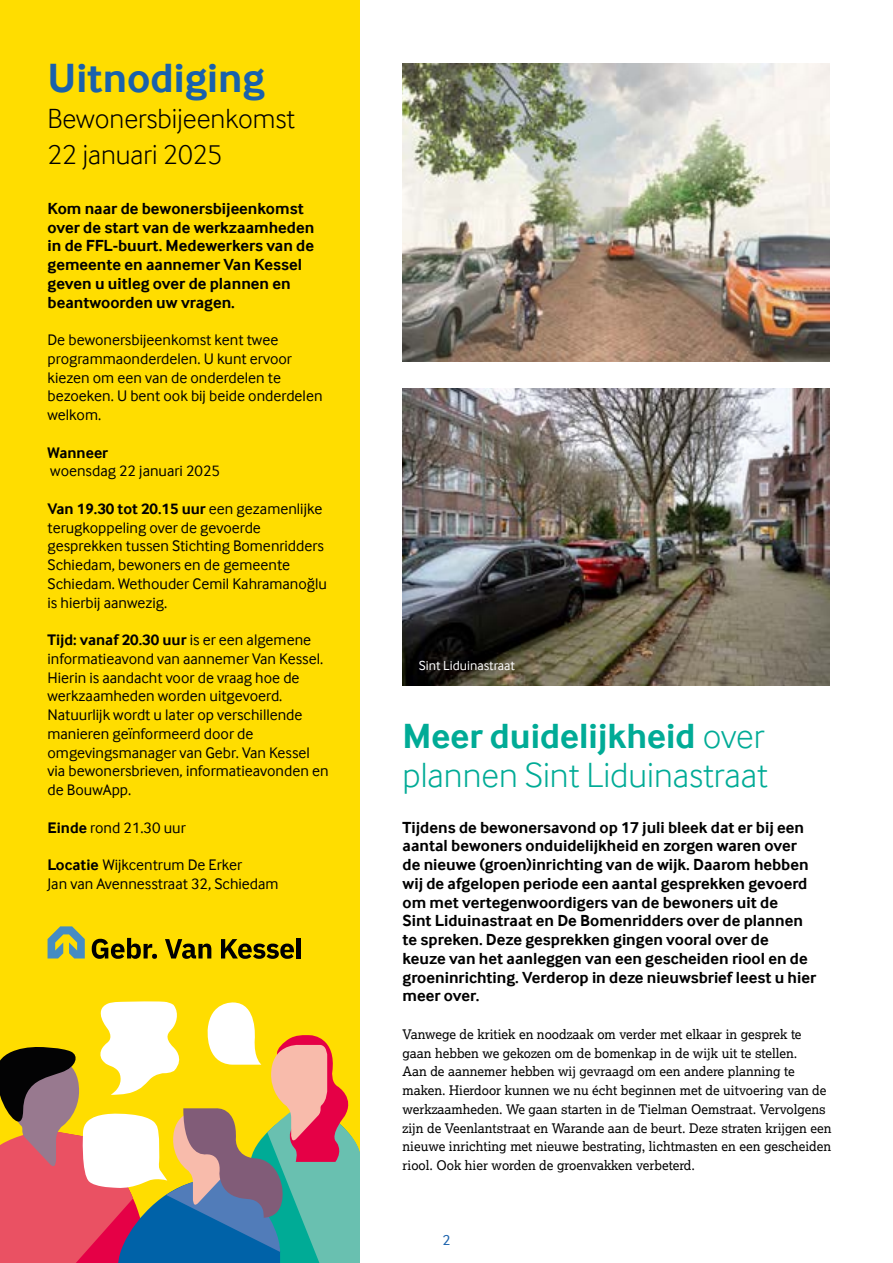
<style>
.page{position:relative;width:893px;height:1263px;background:#fff}
.page>*{position:absolute;margin:0;border:0;box-sizing:border-box;transform-origin:0 0}
.t1{font:700 42px "Inter Face";color:#1961ac}
.t2{font:300 36px/39px "Inter Face";color:#00ab96}
.t3{font:300 28.5px "Inter Face";color:#000}
.t4{font:700 16.5px/18.8px "Inter Face";color:#000}
.t5{font:15.75px/18.8px "Inter Face";color:#000}
.t6{font:700 15.75px "Inter Face";color:#000}
.t7{font:15px "Inter Face";color:#1961ac}
.t8{font:13.5px "Inter Face";color:#fff}
.t9{font:13.2px/18.8px "Lexia";color:#000}
.s1{font-weight:700}
</style>
<div class="page">
<div style="left:0;top:0;width:360px;height:1263px;background:#fd0"></div>
<svg style="left:0;top:1001px;width:360px;height:262px"></svg>
<img style="left:403px;top:64px;width:426px;height:297px">
<img style="left:403px;top:389px;width:426px;height:296px">
<svg style="left:48px;top:926px;width:37px;height:32px"></svg>
<svg style="left:92px;top:938px;width:65px;height:21px"></svg>
<svg style="left:165px;top:939px;width:46px;height:20px"></svg>
<svg style="left:221px;top:939px;width:73px;height:20px"></svg>
<div style="left:296px;top:938px;width:5px;height:20px;background:#000"></div>
<h1 class="t1" style="left:48px;top:53px;width:219px">Uitnodiging</h1>
<h1 class="t3" style="left:48px;top:102px;width:249px">Bewonersbijeenkomst</h1>
<h1 class="t3" style="left:48px;top:138px;width:176px">22 januari 2025</h1>
<h1 class="t4" style="left:48px;top:199px;width:268px">Kom naar de bewonersbijeenkomst over de start van de werkzaamheden in de FFL-buurt. Medewerkers van de gemeente en aannemer Van Kessel geven u uitleg over de plannen en beantwoorden uw vragen.</h1>
<h1 class="t5" style="left:48px;top:330px;width:276px">De bewonersbijeenkomst kent twee programmaonderdelen. U kunt ervoor kiezen om een van de onderdelen te bezoeken. U bent ook bij beide onderdelen welkom.</h1>
<h1 class="t6" style="left:48px;top:443px;width:62px">Wanneer</h1>
<h1 class="t5" style="left:50px;top:462px;width:171px">woensdag 22 januari 2025</h1>
<h1 class="t5" style="left:48px;top:499px;width:281px"><span class="s1">Van 19.30 tot 20.15 uur</span> een gezamenlijke terugkoppeling over de gevoerde gesprekken tussen Stichting Bomenridders Schiedam, bewoners en de gemeente Schiedam. Wethouder Cemil Kahramanoğlu is hierbij aanwezig.</h1>
<h1 class="t5" style="left:48px;top:630px;width:283px"><span class="s1">Tijd: vanaf 20.30 uur</span> is er een algemene informatieavond van aannemer Van Kessel.<br>Hierin is aandacht voor de vraag hoe de werkzaamheden worden uitgevoerd.<br>Natuurlijk wordt u later op verschillende manieren geïnformeerd door de omgevingsmanager van Gebr. Van Kessel via bewonersbrieven, informatieavonden en de BouwApp.</h1>
<h1 class="t5" style="left:48px;top:818px;width:140px"><span class="s1">Einde</span> rond 21.30 uur</h1>
<h1 class="t5" style="left:48px;top:855px;width:196px"><span class="s1">Locatie</span> Wijkcentrum De Erker</h1>
<h1 class="t5" style="left:48px;top:874px;width:233px">Jan van Avennesstraat 32, Schiedam</h1>
<p class="t8" style="left:419px;top:658px;width:98px">Sint Liduinastraat</p>
<h1 class="t2" style="left:403px;top:717px;width:367px"><span class="s1">Meer duidelijkheid</span> over plannen Sint Liduinastraat</h1>
<h1 class="t4" style="left:403px;top:818px;width:415px">Tijdens de bewonersavond op 17 juli bleek dat er bij een aantal bewoners onduidelijkheid en zorgen waren over de nieuwe (groen)inrichting van de wijk. Daarom hebben wij de afgelopen periode een aantal gesprekken gevoerd om met vertegenwoordigers van de bewoners uit de<br>Sint Liduinastraat en De Bomenridders over de plannen te spreken. Deze gesprekken gingen vooral over de<br>keuze van het aanleggen van een gescheiden riool en de groeninrichting. Verderop in deze nieuwsbrief leest u hier meer over.</h1>
<h1 class="t9" style="left:403px;top:1024px;width:431px">Vanwege de kritiek en noodzaak om verder met elkaar in gesprek te gaan hebben we gekozen om de bomenkap in de wijk uit te stellen.<br>Aan de aannemer hebben wij gevraagd om een andere planning te maken. Hierdoor kunnen we nu écht beginnen met de uitvoering van de werkzaamheden. We gaan starten in de Tielman Oemstraat. Vervolgens zijn de Veenlantstraat en Warande aan de beurt. Deze straten krijgen een nieuwe inrichting met nieuwe bestrating, lichtmasten en een gescheiden riool. Ook hier worden de groenvakken verbeterd.</h1>
<p class="t7" style="left:442px;top:1232px;width:10px">2</p>
</div>
